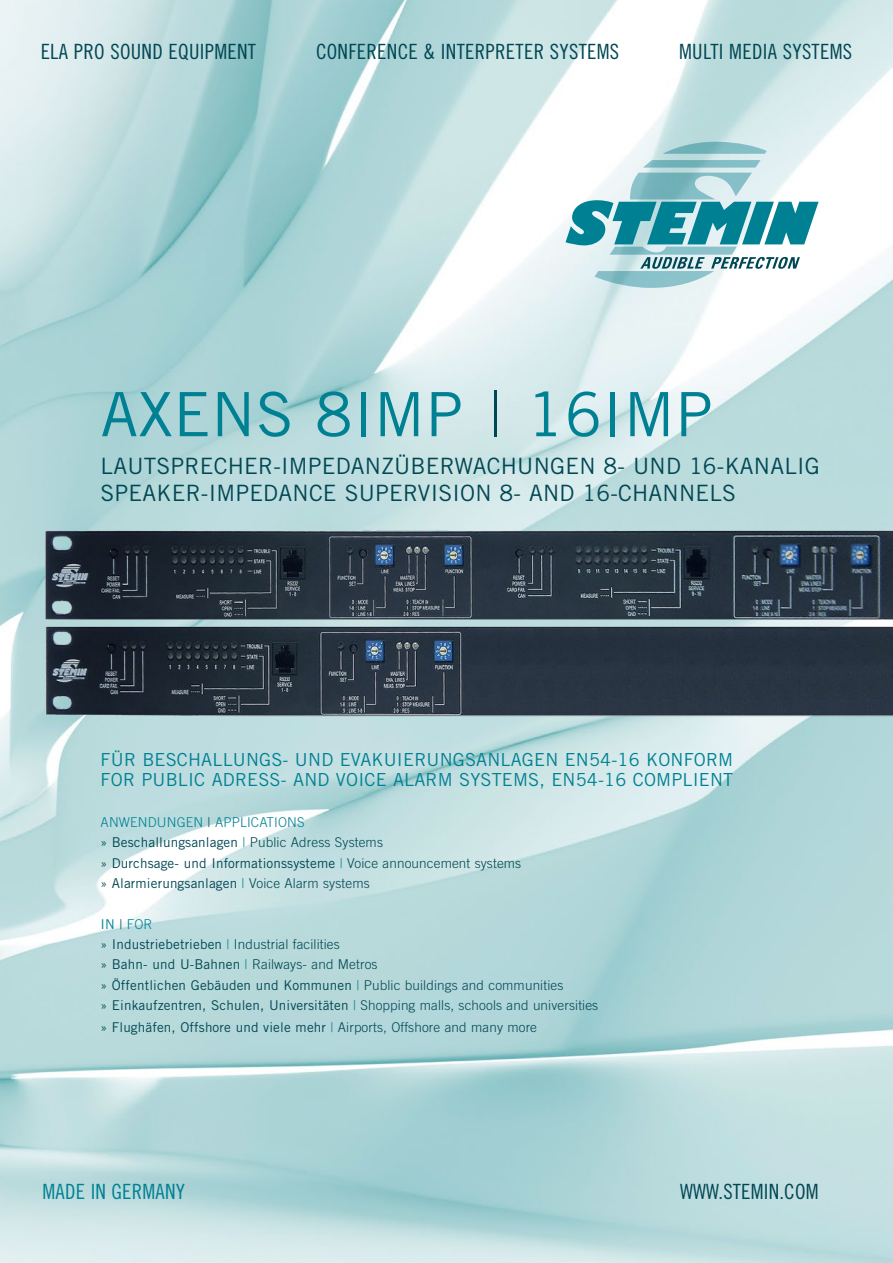
<style>
.page{position:relative;width:893px;height:1263px;background:#fff}
.page>*{position:absolute;margin:0;border:0;box-sizing:border-box;transform-origin:0 0}
.t1{font:61.2px "Trade Gothic";letter-spacing:.01em;color:#008193}
.t2{font:22.5px/27px "Trade Gothic";letter-spacing:.01em;color:#004754}
.t3{font:21px "Trade Gothic Cond Eighteen";letter-spacing:.015em;color:#004754}
.t4{font:21px "Trade Gothic Cond Eighteen";letter-spacing:.01em;color:#008193}
.t5{font:18px/20.4px "Trade Gothic";letter-spacing:.01em;color:#008193}
.t6{font:13.5px/20.4px "Trade Gothic";letter-spacing:.01em;color:#004754}
.t7{font:300 13.5px/20.4px "Trade Gothic";letter-spacing:.01em;color:#004754}
.s1{font-weight:300;color:#008193}
.s2{font-weight:300}
.s3{font-weight:400;color:#008193}
.s4{color:#008193}
.s5{font-weight:400}
</style>
<div class="page">
<img style="left:0;top:0;width:893px;height:1263px">
<svg style="left:663px;top:141px;width:104px;height:13px"></svg>
<svg style="left:566px;top:160px;width:253px;height:128px"></svg>
<hr style="left:494px;top:390px;width:2px;height:47px;background:#004754">
<img style="left:29px;top:509px;width:864px;height:214px">
<h3 class="t3" style="left:41px;top:39px;width:217px">ELA PRO SOUND EQUIPMENT</h3>
<h3 class="t3" style="left:316px;top:39px;width:305px">CONFERENCE &amp; INTERPRETER SYSTEMS</h3>
<h3 class="t3" style="left:679px;top:39px;width:174px">MULTI MEDIA SYSTEMS</h3>
<h1 class="t1" style="left:101px;top:377px;width:613px">AXENS 8IMP 16IMP</h1>
<h2 class="t2" style="left:101px;top:452px;width:721px">LAUTSPRECHER-IMPEDANZÜBERWACHUNGEN 8- UND 16-KANALIG<br>SPEAKER-IMPEDANCE SUPERVISION 8- AND 16-CHANNELS</h2>
<h3 class="t5" style="left:101px;top:749px;width:634px">FÜR BESCHALLUNGS- UND EVAKUIERUNGSANLAGEN EN54-16 KONFORM<br>FOR PUBLIC ADRESS- AND VOICE ALARM SYSTEMS, EN54-16 COMPLIENT</h3>
<p class="t6" style="left:101px;top:812px;width:422px"><span class="s1">ANWENDUNGEN</span> <span class="s2">|</span> <span class="s1">APPLICATIONS<br></span><span class="s2">»</span> Beschallungsanlagen <span class="s1">|</span> <span class="s2">Public Adress Systems<br>»</span> Durchsage- und Informationssysteme <span class="s1">|</span> <span class="s2">Voice announcement systems »</span> Alarmierungsanlagen <span class="s1">|</span> <span class="s2">Voice Alarm systems</span></p>
<p class="t7" style="left:101px;top:913px;width:499px"><span class="s3">IN</span> | <span class="s4">FOR<br></span>» <span class="s5">Industriebetrieben</span> <span class="s4">|</span> Industrial facilities<br>» <span class="s5">Bahn- und U-Bahnen</span> <span class="s4">|</span> Railways- and Metros<br>» <span class="s5">Öffentlichen Gebäuden und Kommunen</span> <span class="s4">|</span> Public buildings and communities<br>» <span class="s5">Einkaufzentren, Schulen, Universitäten</span> <span class="s4">|</span> Shopping malls, schools and universities</p>
<p class="t6" style="left:101px;top:1016px;width:438px"><span class="s2">»</span> Flughäfen, Offshore und viele mehr <span class="s1">|</span> <span class="s2">Airports, Offshore and many more</span></p>
<h3 class="t4" style="left:43px;top:1179px;width:144px">MADE IN GERMANY</h3>
<h3 class="t3" style="left:680px;top:1179px;width:140px">WWW.STEMIN.COM</h3>
</div>
